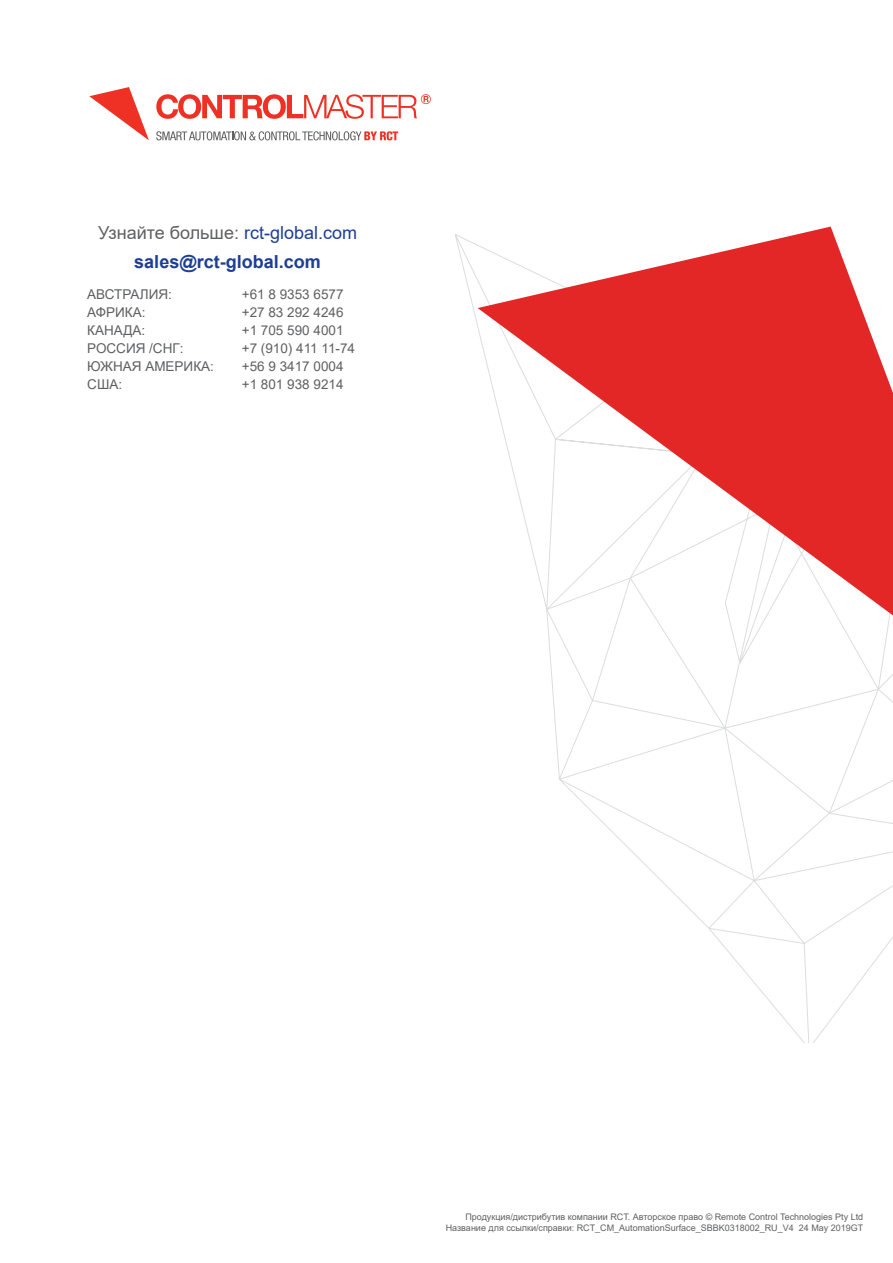
<style>
.page{position:relative;width:893px;height:1263px;background:#fff}
.page>*{position:absolute;margin:0;border:0;box-sizing:border-box;transform-origin:0 0}
.t1{font:700 18px/29.5px "Arial";color:#1c3e94;text-align:center}
.t2{font:13.5px "Arial";color:#5f6062}
.t3{font:9px/10.5px "Arial";color:#5f6062;text-align:right}
.s1{font-weight:400;color:#5f6062}
.s2{font-weight:400}
</style>
<div class="page">
<svg style="left:455px;top:234px;width:438px;height:808px"></svg>
<svg style="left:478px;top:227px;width:415px;height:404px"></svg>
<svg style="left:89px;top:87px;width:60px;height:53px"></svg>
<svg style="left:156px;top:131px;width:242px;height:9px"></svg>
<svg style="left:156px;top:94px;width:275px;height:25px"></svg>
<h1 class="t1" style="left:98px;top:218px;width:261px"><span class="s1">Узнайте больше:</span> <span class="s2">rct-global.com </span>sales@rct-global.com</h1>
<h2 class="t2" style="left:87px;top:285px;width:86px">АВСТРАЛИЯ:</h2>
<h2 class="t2" style="left:242px;top:285px;width:103px">+61 8 9353 6577</h2>
<h2 class="t2" style="left:87px;top:303px;width:60px">АФРИКА:</h2>
<h2 class="t2" style="left:242px;top:303px;width:103px">+27 83 292 4246</h2>
<h2 class="t2" style="left:87px;top:321px;width:59px">КАНАДА:</h2>
<h2 class="t2" style="left:242px;top:321px;width:103px">+1 705 590 4001</h2>
<h2 class="t2" style="left:87px;top:339px;width:98px">РОССИЯ /СНГ:</h2>
<h2 class="t2" style="left:242px;top:339px;width:115px">+7 (910) 411 11-74</h2>
<h2 class="t2" style="left:87px;top:357px;width:128px">ЮЖНАЯ АМЕРИКА:</h2>
<h2 class="t2" style="left:242px;top:357px;width:103px">+56 9 3417 0004</h2>
<h2 class="t2" style="left:87px;top:375px;width:36px">США:</h2>
<h2 class="t2" style="left:242px;top:375px;width:103px">+1 801 938 9214</h2>
<p class="t3" style="left:446px;top:1212px;width:419px">Продукция/дистрибутив компании RCT. Авторское право © Remote Control Technologies Pty Ltd<br>Название для ссылки/справки: RCT_CM_AutomationSurface_SBBK0318002_RU_V4 24 May 2019GT</p>
</div>
